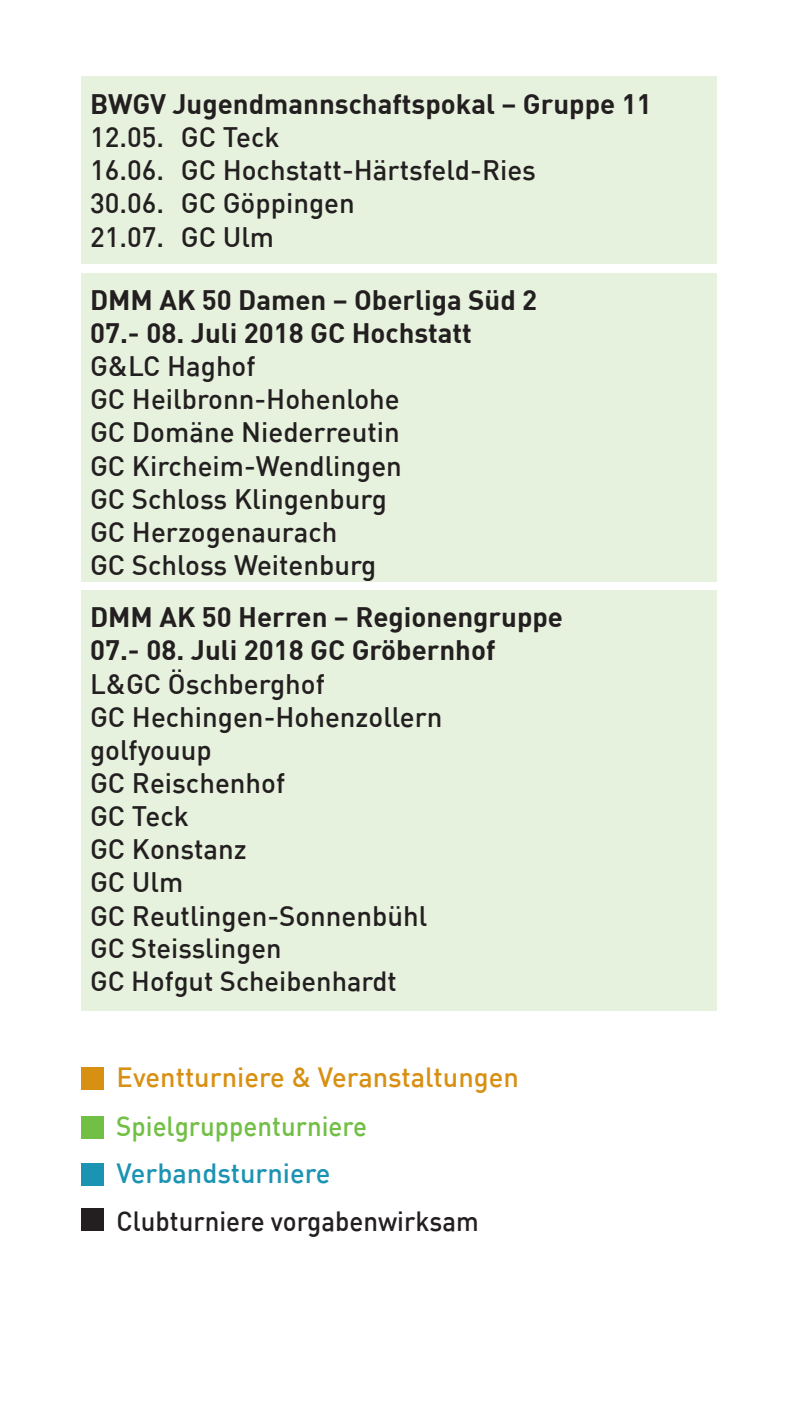
<style>
.page{position:relative;width:794px;height:1408px;background:#fff}
.page>*{position:absolute;margin:0;border:0;box-sizing:border-box;transform-origin:0 0}
.t1{font:500 27.6px/33.2px "DIN";color:#231f20}
.t2{font:700 27.6px/33.2px "DIN";color:#231f20}
.t3{font:500 27.2px/32.8px "DIN";color:#231f20}
.t4{font:500 27.2px "DIN";color:#d89013}
.t5{font:500 27.2px "DIN";color:#231f20;scale:.95 1}
.t6{font:500 27.2px "DIN";color:#71bf44;scale:.95 1}
.t7{font:500 27.2px "DIN";color:#1b93b2}
</style>
<div class="page">
<div style="left:81px;top:77px;width:635px;height:187px;background:#e7f2de"></div>
<div style="left:81px;top:273px;width:635px;height:308px;background:#e7f2de"></div>
<div style="left:81px;top:590px;width:635px;height:420px;background:#e7f2de"></div>
<div style="left:81px;top:1067px;width:23px;height:22px;background:#d89013"></div>
<div style="left:81px;top:1207px;width:23px;height:23px;background:#231f20"></div>
<div style="left:81px;top:1116px;width:23px;height:22px;background:#71bf44"></div>
<div style="left:81px;top:1163px;width:23px;height:23px;background:#1b93b2"></div>
<p class="t2" style="left:90px;top:86px;width:563px">BWGV Jugendmannschaftspokal – Gruppe 11</p>
<p class="t1" style="left:90px;top:120px;width:447px">12.05. GC Teck<br>16.06. GC Hochstatt-Härtsfeld-Ries<br>30.06. GC Göppingen<br>21.07. GC Ulm</p>
<p class="t2" style="left:90px;top:282px;width:448px">DMM AK 50 Damen – Oberliga Süd 2<br>07.- 08. Juli 2018 GC Hochstatt</p>
<p class="t1" style="left:90px;top:349px;width:313px">G&amp;LC Haghof<br>GC Heilbronn-Hohenlohe<br>GC Domäne Niederreutin<br>GC Kircheim-Wendlingen<br>GC Schloss Klingenburg<br>GC Herzogenaurach<br>GC Schloss Weitenburg</p>
<p class="t2" style="left:90px;top:599px;width:474px">DMM AK 50 Herren – Regionengruppe<br>07.- 08. Juli 2018 GC Gröbernhof</p>
<p class="t1" style="left:90px;top:666px;width:354px">L&amp;GC Öschberghof<br>GC Hechingen-Hohenzollern golfyouup<br>GC Reischenhof<br>GC Teck<br>GC Konstanz<br>GC Ulm<br>GC Reutlingen-Sonnenbühl</p>
<p class="t3" style="left:90px;top:931px;width:308px">GC Steisslingen<br>GC Hofgut Scheibenhardt</p>
<p class="t4" style="left:116px;top:1059px;width:404px">Eventturniere &amp; Veranstaltungen</p>
<p class="t6" style="left:116px;top:1108px;width:265px">Spielgruppenturniere</p>
<p class="t7" style="left:116px;top:1155px;width:215px">Verbandsturniere</p>
<p class="t5" style="left:116px;top:1203px;width:383px">Clubturniere vorgabenwirksam</p>
</div>
